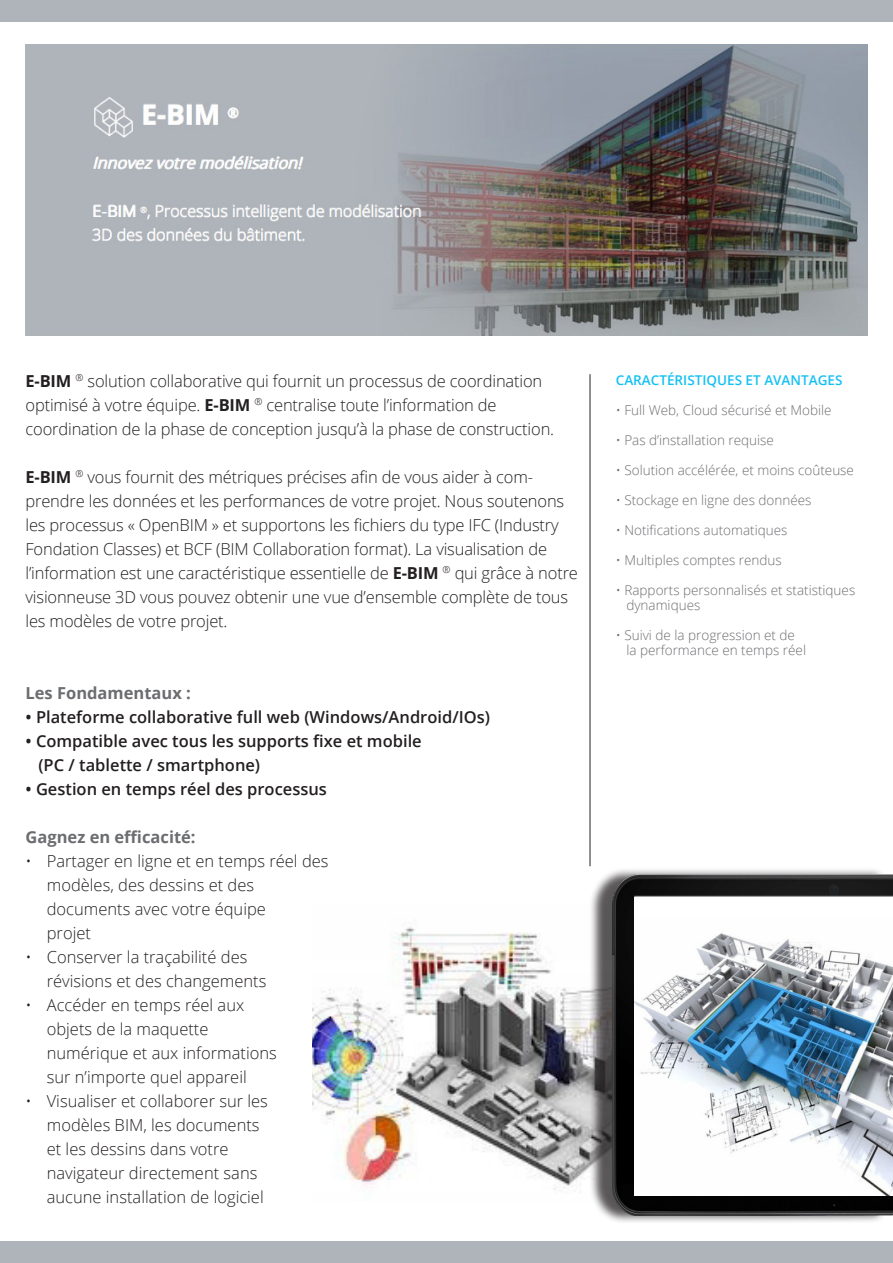
<style>
.page{position:relative;width:893px;height:1263px;background:#fff}
.page>*{position:absolute;margin:0;border:0;box-sizing:border-box;transform-origin:0 0}
.t1{font:300 16.5px/24px "Open Sans";letter-spacing:-.01em;color:#231f20}
.t2{font:600 16.5px/24px "Open Sans";color:#231f20}
.t3{font:700 16.5px "Open Sans";color:#6c6d70}
.t4{font:300 13.5px "Open Sans";color:#6c6d70}
.t5{font:600 13.5px "Open Sans";color:#15c0f2}
.s1{font-weight:700}
</style>
<div class="page">
<div style="left:0;top:0;width:893px;height:21px;background:#afb4ba"></div>
<div style="left:0;top:1242px;width:893px;height:21px;background:#afb4ba"></div>
<img style="left:26px;top:45px;width:841px;height:290px">
<hr style="left:590px;top:374px;width:1px;height:492px;background:#231f20">
<img style="left:312px;top:927px;width:266px;height:263px">
<div style="left:589px;top:867px;width:298px;height:358px;background:#231f20;opacity:.75"></div>
<img style="left:578px;top:875px;width:315px;height:341px">
<img style="left:635px;top:897px;width:258px;height:298px">
<p class="t1" style="left:26px;top:368px;width:530px"><span class="s1">E-BIM</span> <sup>®</sup> solution collaborative qui fournit un processus de coordination optimisé à votre équipe. <span class="s1">E-BIM</span> <sup>®</sup> centralise toute l’information de coordination de la phase de conception jusqu’à la phase de construction.</p>
<p class="t1" style="left:26px;top:464px;width:554px"><span class="s1">E-BIM</span> <sup>®</sup> vous fournit des métriques précises afin de vous aider à com&shy;prendre les données et les performances de votre projet. Nous soutenons les processus « OpenBIM » et supportons les fichiers du type IFC (Industry Fondation Classes) et BCF (BIM Collaboration format). La visualisation de l’information est une caractéristique essentielle de <span class="s1">E-BIM</span> <sup>®</sup> qui grâce à notre visionneuse 3D vous pouvez obtenir une vue d’ensemble complète de tous les modèles de votre projet.</p>
<p class="t3" style="left:26px;top:681px;width:167px">Les Fondamentaux :</p>
<p class="t2" style="left:26px;top:704px;width:466px">• Plateforme collaborative full web (Windows/Android/IOs)</p>
<p class="t2" style="left:38px;top:728px;width:385px;text-indent:-13px">• Compatible avec tous les supports fixe et mobile (PC / tablette / smartphone)</p>
<p class="t2" style="left:26px;top:776px;width:303px">• Gestion en temps réel des processus</p>
<p class="t3" style="left:26px;top:825px;width:172px">Gagnez en efficacité:</p>
<p class="t1" style="left:47px;top:848px;width:283px;text-indent:-21px">• Partager en ligne et en temps réel des modèles, des dessins et des documents avec votre équipe<br>projet</p>
<p class="t1" style="left:47px;top:944px;width:221px;text-indent:-21px">• Conserver la traçabilité des révisions et des changements</p>
<p class="t1" style="left:47px;top:992px;width:232px;text-indent:-21px">• Accéder en temps réel aux objets de la maquette numérique et aux informations sur n’importe quel appareil</p>
<p class="t1" style="left:47px;top:1088px;width:223px;text-indent:-21px">• Visualiser et collaborer sur les modèles BIM, les documents et les dessins dans votre navigateur directement sans aucune installation de logiciel</p>
<p class="t5" style="left:616px;top:370px;width:228px">CARACTÉRISTIQUES ET AVANTAGES</p>
<p class="t4" style="left:616px;top:400px;width:217px">• Full Web, Cloud sécurisé et Mobile</p>
<p class="t4" style="left:616px;top:430px;width:160px">• Pas d’installation requise</p>
<p class="t4" style="left:616px;top:460px;width:240px">• Solution accélérée, et moins coûteuse</p>
<p class="t4" style="left:616px;top:490px;width:197px">• Stockage en ligne des données</p>
<p class="t4" style="left:616px;top:520px;width:173px">• Notifications automatiques</p>
<p class="t4" style="left:616px;top:550px;width:168px">• Multiples comptes rendus</p>
<p class="t4" style="left:616px;top:580px;width:241px">• Rapports personnalisés et statistiques</p>
<p class="t4" style="left:626px;top:595px;width:76px">dynamiques</p>
<p class="t4" style="left:616px;top:625px;width:181px">• Suivi de la progression et de</p>
<p class="t4" style="left:626px;top:640px;width:181px">la performance en temps réel</p>
</div>
